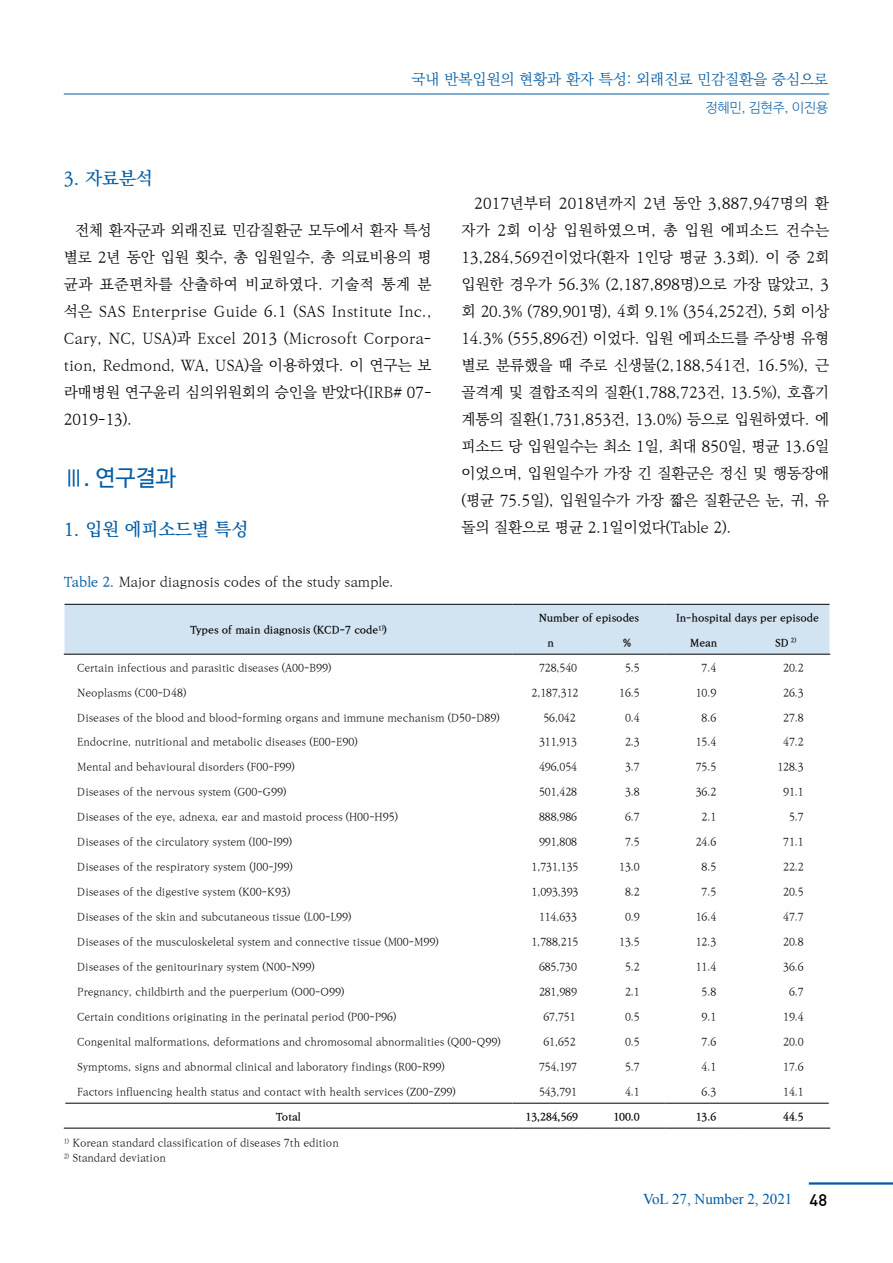
<style>
.page{position:relative;width:893px;height:1263px;background:#fff}
.page>*{position:absolute;margin:0;border:0;box-sizing:border-box;transform-origin:0 0}
.t1{font:22.5px "Nanum Barun Gothic OTF";color:#005ba4}
.t2{font:18px "Ko Pub Batang PM";color:#005ba4}
.t3{font:15px/27px "Ko Pub Batang PL";color:#000;text-align:justify}
.t4{font:15px "Ko Pub Batang PL";color:#005ba4}
.t5{font:15px "Times New Roman";color:#005ba4}
.t6{font:13.5px "Ko Pub Batang PL";color:#000}
.t7{font:13.5px "Nanum Barun Gothic OTF Light";color:#005ba4}
.t8{font:10.5px "Ko Pub Batang PL";color:#000}
.t9{font:10.5px "Ko Pub Batang PB";color:#000}
.s1{font-family:"Ko Pub Batang PM";color:#005ba4}
.s2{font-family:"Dinmed";font-size:16.5px;color:#000}
</style>
<div class="page">
<hr style="left:809px;top:1182px;width:84px;height:2px;background:#005ba4">
<hr style="left:64px;top:94px;width:765px;height:1px;background:#005ba4">
<svg style="left:64px;top:604px;width:766px;height:524px"></svg>
<hr style="left:65px;top:604px;width:447px;height:1px;background:#000">
<hr style="left:512px;top:604px;width:77px;height:1px;background:#000">
<hr style="left:589px;top:604px;width:76px;height:1px;background:#000">
<hr style="left:665px;top:604px;width:77px;height:1px;background:#000">
<hr style="left:742px;top:604px;width:87px;height:1px;background:#000">
<hr style="left:64px;top:654px;width:448px;height:1px;background:#000">
<hr style="left:512px;top:654px;width:77px;height:1px;background:#000">
<hr style="left:589px;top:654px;width:76px;height:1px;background:#000">
<hr style="left:665px;top:654px;width:77px;height:1px;background:#000">
<hr style="left:742px;top:654px;width:88px;height:1px;background:#000">
<hr style="left:65px;top:1103px;width:447px;height:1px;background:#000">
<hr style="left:512px;top:1103px;width:77px;height:1px;background:#000">
<hr style="left:589px;top:1103px;width:76px;height:1px;background:#000">
<hr style="left:665px;top:1103px;width:77px;height:1px;background:#000">
<hr style="left:742px;top:1103px;width:87px;height:1px;background:#000">
<hr style="left:64px;top:1128px;width:448px;height:1px;background:#000">
<hr style="left:512px;top:1128px;width:77px;height:1px;background:#000">
<hr style="left:589px;top:1128px;width:76px;height:1px;background:#000">
<hr style="left:665px;top:1128px;width:77px;height:1px;background:#000">
<hr style="left:742px;top:1128px;width:88px;height:1px;background:#000">
<h3 class="t4" style="left:412px;top:72px;width:418px">국내 반복입원의 현황과 환자 특성: 외래진료 민감질환을 중심으로</h3>
<p class="t7" style="left:706px;top:101px;width:124px">정혜민, 김현주, 이진용</p>
<h2 class="t2" style="left:64px;top:169px;width:90px">3. 자료분석</h2>
<p class="t3" style="left:64px;top:218px;width:369px;text-indent:11px">전체 환자군과 외래진료 민감질환군 모두에서 환자 특성 별로 2년 동안 입원 횟수, 총 입원일수, 총 의료비용의 평 균과 표준편차를 산출하여 비교하였다. 기술적 통계 분 석은 SAS Enterprise Guide 6.1 (SAS Institute Inc., Cary, NC, USA)과 Excel 2013 (Microsoft Corpora&shy;tion, Redmond, WA, USA)을 이용하였다. 이 연구는 보 라매병원 연구윤리 심의위원회의 승인을 받았다(IRB# 07- 2019-13).</p>
<h1 class="t1" style="left:64px;top:467px;width:114px">Ⅲ. 연구결과</h1>
<h2 class="t2" style="left:64px;top:520px;width:186px">1. 입원 에피소드별 특성</h2>
<p class="t6" style="left:64px;top:575px;width:331px"><span class="s1">Table 2.</span> Major diagnosis codes of the study sample.</p>
<p class="t9" style="left:190px;top:625px;width:198px">Types of main diagnosis (KCD-7 code<sup>1)</sup>)</p>
<p class="t3" style="left:461px;top:191px;width:369px;text-indent:13px">2017년부터 2018년까지 2년 동안 3,887,947명의 환 자가 2회 이상 입원하였으며, 총 입원 에피소드 건수는 13,284,569건이었다(환자 1인당 평균 3.3회). 이 중 2회 입원한 경우가 56.3% (2,187,898명)으로 가장 많았고, 3 회 20.3% (789,901명), 4회 9.1% (354,252건), 5회 이상 14.3% (555,896건) 이었다. 입원 에피소드를 주상병 유형 별로 분류했을 때 주로 신생물(2,188,541건, 16.5%), 근 골격계 및 결합조직의 질환(1,788,723건, 13.5%), 호흡기 계통의 질환(1,731,853건, 13.0%) 등으로 입원하였다. 에 피소드 당 입원일수는 최소 1일, 최대 850일, 평균 13.6일 이었으며, 입원일수가 가장 긴 질환군은 정신 및 행동장애 (평균 75.5일), 입원일수가 가장 짧은 질환군은 눈, 귀, 유 돌의 질환으로 평균 2.1일이었다(Table 2).</p>
<p class="t9" style="left:539px;top:612px;width:102px">Number of episodes</p>
<p class="t9" style="left:676px;top:612px;width:144px">In-hospital days per episode</p>
<p class="t9" style="left:547px;top:637px;width:8px">n</p>
<p class="t9" style="left:623px;top:637px;width:9px">%</p>
<p class="t9" style="left:690px;top:637px;width:29px">Mean</p>
<p class="t9" style="left:775px;top:637px;width:22px">SD <sup>2)</sup></p>
<p class="t8" style="left:77px;top:662px;width:256px">Certain infectious and parasitic diseases (A00-B99)</p>
<p class="t8" style="left:539px;top:662px;width:40px">728,540</p>
<p class="t8" style="left:625px;top:662px;width:16px">5.5</p>
<p class="t8" style="left:702px;top:662px;width:16px">7.4</p>
<p class="t8" style="left:783px;top:662px;width:22px">20.2</p>
<p class="t8" style="left:77px;top:687px;width:111px">Neoplasms (C00-D48)</p>
<p class="t8" style="left:532px;top:687px;width:48px">2,187,312</p>
<p class="t8" style="left:619px;top:687px;width:22px">16.5</p>
<p class="t8" style="left:696px;top:687px;width:22px">10.9</p>
<p class="t8" style="left:783px;top:687px;width:22px">26.3</p>
<p class="t8" style="left:77px;top:712px;width:424px">Diseases of the blood and blood-forming organs and immune mechanism (D50-D89)</p>
<p class="t8" style="left:543px;top:712px;width:34px">56,042</p>
<p class="t8" style="left:625px;top:712px;width:16px">0.4</p>
<p class="t8" style="left:702px;top:712px;width:16px">8.6</p>
<p class="t8" style="left:783px;top:712px;width:22px">27.8</p>
<p class="t8" style="left:77px;top:737px;width:282px">Endocrine, nutritional and metabolic diseases (E00-E90)</p>
<p class="t8" style="left:539px;top:737px;width:40px">311,913</p>
<p class="t8" style="left:625px;top:737px;width:16px">2.3</p>
<p class="t8" style="left:696px;top:737px;width:22px">15.4</p>
<p class="t8" style="left:783px;top:737px;width:22px">47.2</p>
<p class="t8" style="left:77px;top:762px;width:219px">Mental and behavioural disorders (F00-F99)</p>
<p class="t8" style="left:539px;top:762px;width:40px">496,054</p>
<p class="t8" style="left:625px;top:762px;width:16px">3.7</p>
<p class="t8" style="left:696px;top:762px;width:22px">75.5</p>
<p class="t8" style="left:777px;top:762px;width:28px">128.3</p>
<p class="t8" style="left:77px;top:787px;width:211px">Diseases of the nervous system (G00-G99)</p>
<p class="t8" style="left:539px;top:787px;width:40px">501,428</p>
<p class="t8" style="left:625px;top:787px;width:16px">3.8</p>
<p class="t8" style="left:696px;top:787px;width:22px">36.2</p>
<p class="t8" style="left:783px;top:787px;width:22px">91.1</p>
<p class="t8" style="left:77px;top:812px;width:322px">Diseases of the eye, adnexa, ear and mastoid process (H00-H95)</p>
<p class="t8" style="left:539px;top:812px;width:40px">888,986</p>
<p class="t8" style="left:625px;top:812px;width:16px">6.7</p>
<p class="t8" style="left:702px;top:812px;width:16px">2.1</p>
<p class="t8" style="left:789px;top:812px;width:16px">5.7</p>
<p class="t8" style="left:77px;top:836px;width:216px">Diseases of the circulatory system (I00-I99)</p>
<p class="t8" style="left:539px;top:836px;width:40px">991,808</p>
<p class="t8" style="left:625px;top:836px;width:16px">7.5</p>
<p class="t8" style="left:696px;top:836px;width:22px">24.6</p>
<p class="t8" style="left:783px;top:836px;width:22px">71.1</p>
<p class="t8" style="left:77px;top:861px;width:217px">Diseases of the respiratory system (J00-J99)</p>
<p class="t8" style="left:531px;top:861px;width:48px">1,731,135</p>
<p class="t8" style="left:619px;top:861px;width:22px">13.0</p>
<p class="t8" style="left:702px;top:861px;width:16px">8.5</p>
<p class="t8" style="left:783px;top:861px;width:22px">22.2</p>
<p class="t8" style="left:77px;top:886px;width:215px">Diseases of the digestive system (K00-K93)</p>
<p class="t8" style="left:531px;top:886px;width:48px">1,093,393</p>
<p class="t8" style="left:625px;top:886px;width:16px">8.2</p>
<p class="t8" style="left:702px;top:886px;width:16px">7.5</p>
<p class="t8" style="left:783px;top:886px;width:22px">20.5</p>
<p class="t8" style="left:77px;top:911px;width:276px">Diseases of the skin and subcutaneous tissue (L00-L99)</p>
<p class="t8" style="left:539px;top:911px;width:40px">114,633</p>
<p class="t8" style="left:625px;top:911px;width:16px">0.9</p>
<p class="t8" style="left:696px;top:911px;width:22px">16.4</p>
<p class="t8" style="left:783px;top:911px;width:22px">47.7</p>
<p class="t8" style="left:77px;top:936px;width:363px">Diseases of the musculoskeletal system and connective tissue (M00-M99)</p>
<p class="t8" style="left:531px;top:936px;width:48px">1,788,215</p>
<p class="t8" style="left:619px;top:936px;width:22px">13.5</p>
<p class="t8" style="left:696px;top:936px;width:22px">12.3</p>
<p class="t8" style="left:783px;top:936px;width:22px">20.8</p>
<p class="t8" style="left:77px;top:961px;width:239px">Diseases of the genitourinary system (N00-N99)</p>
<p class="t8" style="left:539px;top:961px;width:40px">685,730</p>
<p class="t8" style="left:625px;top:961px;width:16px">5.2</p>
<p class="t8" style="left:696px;top:961px;width:22px">11.4</p>
<p class="t8" style="left:783px;top:961px;width:22px">36.6</p>
<p class="t8" style="left:77px;top:986px;width:269px">Pregnancy, childbirth and the puerperium (O00-O99)</p>
<p class="t8" style="left:539px;top:986px;width:40px">281,989</p>
<p class="t8" style="left:625px;top:986px;width:16px">2.1</p>
<p class="t8" style="left:702px;top:986px;width:16px">5.8</p>
<p class="t8" style="left:789px;top:986px;width:16px">6.7</p>
<p class="t8" style="left:77px;top:1011px;width:321px">Certain conditions originating in the perinatal period (P00-P96)</p>
<p class="t8" style="left:543px;top:1011px;width:34px">67,751</p>
<p class="t8" style="left:625px;top:1011px;width:16px">0.5</p>
<p class="t8" style="left:702px;top:1011px;width:16px">9.1</p>
<p class="t8" style="left:783px;top:1011px;width:22px">19.4</p>
<p class="t8" style="left:77px;top:1036px;width:425px">Congenital malformations, deformations and chromosomal abnormalities (Q00-Q99)</p>
<p class="t8" style="left:543px;top:1036px;width:34px">61,652</p>
<p class="t8" style="left:625px;top:1036px;width:16px">0.5</p>
<p class="t8" style="left:701px;top:1036px;width:16px">7.6</p>
<p class="t8" style="left:783px;top:1036px;width:22px">20.0</p>
<p class="t8" style="left:77px;top:1061px;width:369px">Symptoms, signs and abnormal clinical and laboratory findings (R00-R99)</p>
<p class="t8" style="left:539px;top:1061px;width:40px">754,197</p>
<p class="t8" style="left:625px;top:1061px;width:16px">5.7</p>
<p class="t8" style="left:701px;top:1061px;width:16px">4.1</p>
<p class="t8" style="left:783px;top:1061px;width:22px">17.6</p>
<p class="t8" style="left:77px;top:1086px;width:380px">Factors influencing health status and contact with health services (Z00-Z99)</p>
<p class="t8" style="left:539px;top:1086px;width:40px">543,791</p>
<p class="t8" style="left:625px;top:1086px;width:16px">4.1</p>
<p class="t8" style="left:701px;top:1086px;width:16px">6.3</p>
<p class="t8" style="left:783px;top:1086px;width:22px">14.1</p>
<p class="t9" style="left:276px;top:1111px;width:27px">Total</p>
<p class="t9" style="left:525px;top:1111px;width:54px">13,284,569</p>
<p class="t9" style="left:613px;top:1111px;width:28px">100.0</p>
<p class="t9" style="left:696px;top:1111px;width:22px">13.6</p>
<p class="t9" style="left:783px;top:1111px;width:22px">44.5</p>
<p class="t8" style="left:64px;top:1137px;width:276px"><sup>1)</sup> Korean standard classification of diseases 7th edition</p>
<p class="t8" style="left:64px;top:1152px;width:104px"><sup>2)</sup> Standard deviation</p>
<h3 class="t5" style="left:643px;top:1189px;width:185px">VoL 27, Number 2, 2021 <span class="s2">48</span></h3>
</div>
